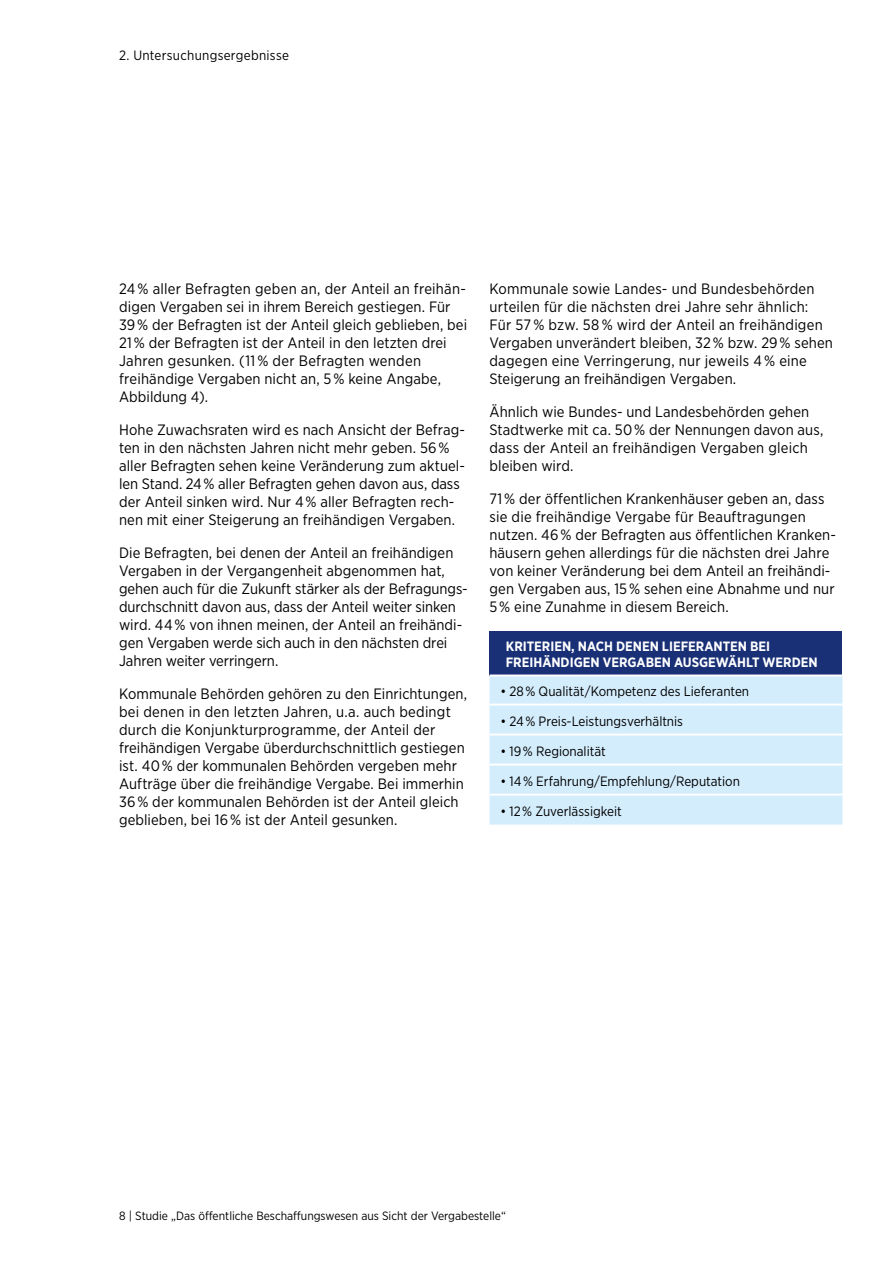
<style>
.page{position:relative;width:893px;height:1263px;background:#fff}
.page>*{position:absolute;margin:0;border:0;box-sizing:border-box;transform-origin:0 0}
.t1{font:15px/18px "Gotham Narrow";letter-spacing:.005em;color:#000}
.t2{font:13.5px "Gotham Narrow";color:#000}
.t3{font:700 13.5px/16.2px "Gotham Narrow";color:#fff}
.t4{font:13.5px "Gotham Narrow";letter-spacing:.02em;color:#000}
.t5{font:12px "Gotham Narrow";color:#000}
</style>
<div class="page">
<div style="left:489px;top:631px;width:353px;height:44px;background:#193076"></div>
<svg style="left:489px;top:676px;width:353px;height:149px;background:#d5edfc"></svg>
<hr style="left:489px;top:674px;width:353px;height:2px;background:#fff">
<hr style="left:489px;top:704px;width:353px;height:1px;background:#fff">
<hr style="left:489px;top:734px;width:353px;height:1px;background:#fff">
<hr style="left:489px;top:764px;width:353px;height:1px;background:#fff">
<hr style="left:489px;top:794px;width:353px;height:1px;background:#fff">
<p class="t4" style="left:119px;top:47px;width:171px">2. Untersuchungsergebnisse</p>
<p class="t1" style="left:119px;top:280px;width:350px">24 % aller Befragten geben an, der Anteil an freihän&shy;digen Vergaben sei in ihrem Bereich gestiegen. Für 39 % der Befragten ist der Anteil gleich geblieben, bei 21 % der Befragten ist der Anteil in den letzten drei Jahren gesunken. (11 % der Befragten wenden freihändige Vergaben nicht an, 5 % keine Angabe, Abbildung 4).</p>
<p class="t1" style="left:119px;top:421px;width:348px">Hohe Zuwachsraten wird es nach Ansicht der Befrag&shy;ten in den nächsten Jahren nicht mehr geben. 56 % aller Befragten sehen keine Veränderung zum aktuel&shy;len Stand. 24 % aller Befragten gehen davon aus, dass der Anteil sinken wird. Nur 4 % aller Befragten rech&shy;nen mit einer Steigerung an freihändigen Vergaben.</p>
<p class="t1" style="left:119px;top:544px;width:350px">Die Befragten, bei denen der Anteil an freihändigen Vergaben in der Vergangenheit abgenommen hat, gehen auch für die Zukunft stärker als der Befragungs&shy;durchschnitt davon aus, dass der Anteil weiter sinken wird. 44 % von ihnen meinen, der Anteil an freihändi&shy;gen Vergaben werde sich auch in den nächsten drei Jahren weiter verringern.</p>
<p class="t1" style="left:119px;top:685px;width:350px">Kommunale Behörden gehören zu den Einrichtungen, bei denen in den letzten Jahren, u.a. auch bedingt durch die Konjunkturprogramme, der Anteil der freihändigen Vergabe überdurchschnittlich gestiegen ist. 40 % der kommunalen Behörden vergeben mehr Aufträge über die freihändige Vergabe. Bei immerhin 36 % der kommunalen Behörden ist der Anteil gleich geblieben, bei 16 % ist der Anteil gesunken.</p>
<p class="t1" style="left:489px;top:280px;width:345px">Kommunale sowie Landes- und Bundesbehörden urteilen für die nächsten drei Jahre sehr ähnlich:<br>Für 57 % bzw. 58 % wird der Anteil an freihändigen Vergaben unverändert bleiben, 32 % bzw. 29 % sehen dagegen eine Verringerung, nur jeweils 4 % eine Steigerung an freihändigen Vergaben.</p>
<p class="t1" style="left:489px;top:403px;width:335px">Ähnlich wie Bundes- und Landesbehörden gehen Stadtwerke mit ca. 50 % der Nennungen davon aus, dass der Anteil an freihändigen Vergaben gleich bleiben wird.</p>
<p class="t1" style="left:489px;top:490px;width:348px">71 % der öffentlichen Krankenhäuser geben an, dass sie die freihändige Vergabe für Beauftragungen nutzen. 46 % der Befragten aus öffentlichen Kranken&shy;häusern gehen allerdings für die nächsten drei Jahre von keiner Veränderung bei dem Anteil an freihändi&shy;gen Vergaben aus, 15 % sehen eine Abnahme und nur 5 % eine Zunahme in diesem Bereich.</p>
<p class="t3" style="left:506px;top:638px;width:313px">KRITERIEN, NACH DENEN LIEFERANTEN BEI<br>FREIHÄNDIGEN VERGABEN AUSGEWÄHLT WERDEN</p>
<p class="t2" style="left:501px;top:683px;width:250px">• 28 % Qualität/Kompetenz des Lieferanten</p>
<p class="t2" style="left:501px;top:713px;width:184px">• 24 % Preis-Leistungsverhältnis</p>
<p class="t2" style="left:501px;top:743px;width:107px">• 19 % Regionalität</p>
<p class="t2" style="left:501px;top:773px;width:241px">• 14 % Erfahrung/Empfehlung/Reputation</p>
<p class="t2" style="left:501px;top:803px;width:123px">• 12 % Zuverlässigkeit</p>
<p class="t5" style="left:119px;top:1209px;width:388px">8 | Studie „Das öffentliche Beschaffungswesen aus Sicht der Vergabestelle“</p>
</div>
